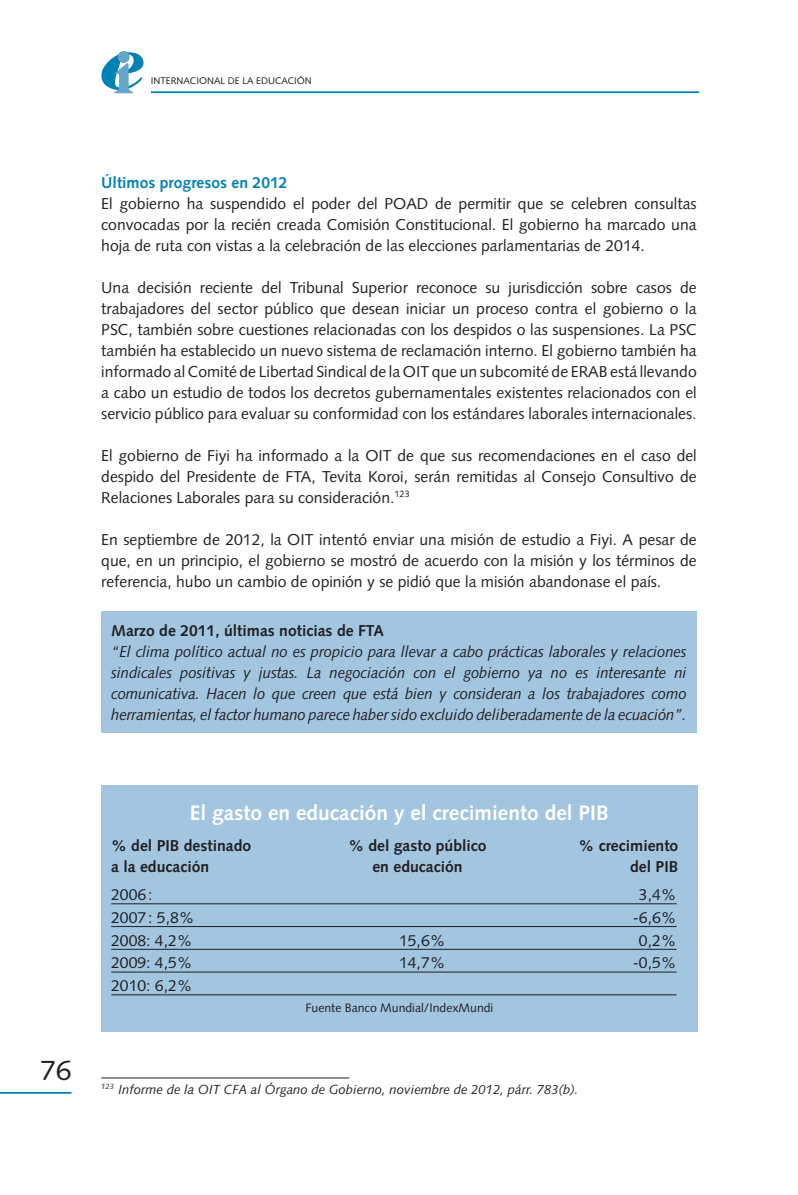
<style>
.page{position:relative;width:798px;height:1195px;background:#fff}
.page>*{position:absolute;margin:0;border:0;box-sizing:border-box;transform-origin:0 0}
.t1{font:28px "Syntax LT Std";color:#231f20}
.t2{font:700 21px "Syntax LT Std";color:#fff}
.t3{font:15.75px/21px "Syntax LT Std";color:#231f20;text-align:justify}
.t4{font:italic 15.75px/21px "Syntax LT Std";letter-spacing:-.01em;color:#231f20;text-align:justify;scale:.95 1}
.t5{font:700 15.75px "Syntax LT Std";color:#231f20}
.t6{font:700 15.75px "Syntax LT Std";color:#0082b5}
.t7{font:italic 13.12px "Syntax LT Std";color:#231f20}
.t8{font:12.25px "Syntax LT Std";color:#231f20}
.t9{font:9.62px "Syntax LT Std";color:#231f20}
</style>
<div class="page">
<hr style="left:0;top:1092px;width:71px;height:1px;background:#0082b5">
<hr style="left:151px;top:91px;width:548px;height:2px;background:#0082b5">
<svg style="left:101px;top:51px;width:42px;height:42px"></svg>
<div style="left:101px;top:611px;width:596px;height:122px;background:#a2c5e0"></div>
<div style="left:101px;top:785px;width:596px;height:247px;background:#a2c5e0"></div>
<hr style="left:111px;top:903px;width:565px;height:1px;background:#231f20">
<hr style="left:111px;top:926px;width:565px;height:1px;background:#231f20">
<hr style="left:111px;top:949px;width:565px;height:1px;background:#231f20">
<hr style="left:111px;top:971px;width:565px;height:1px;background:#231f20">
<hr style="left:111px;top:994px;width:565px;height:1px;background:#231f20">
<hr style="left:101px;top:1077px;width:248px;height:1px;background:#231f20">
<p class="t9" style="left:151px;top:75px;width:162px">INTERNACIONAL DE LA EDUCACIÓN</p>
<p class="t6" style="left:101px;top:173px;width:188px">Últimos progresos en 2012</p>
<p class="t3" style="left:101px;top:193px;width:597px">El gobierno ha suspendido el poder del POAD de permitir que se celebren consultas convocadas por la recién creada Comisión Constitucional. El gobierno ha marcado una hoja de ruta con vistas a la celebración de las elecciones parlamentarias de 2014.</p>
<p class="t3" style="left:101px;top:277px;width:597px">Una decisión reciente del Tribunal Superior reconoce su jurisdicción sobre casos de trabajadores del sector público que desean iniciar un proceso contra el gobierno o la PSC, también sobre cuestiones relacionadas con los despidos o las suspensiones. La PSC también ha establecido un nuevo sistema de reclamación interno. El gobierno también ha informado al Comité de Libertad Sindical de la OIT que un subcomité de ERAB está llevando a cabo un estudio de todos los decretos gubernamentales existentes relacionados con el servicio público para evaluar su conformidad con los estándares laborales internacionales.</p>
<p class="t3" style="left:101px;top:445px;width:597px">El gobierno de Fiyi ha informado a la OIT de que sus recomendaciones en el caso del despido del Presidente de FTA, Tevita Koroi, serán remitidas al Consejo Consultivo de Relaciones Laborales para su consideración.<sup>123</sup></p>
<p class="t3" style="left:101px;top:529px;width:597px">En septiembre de 2012, la OIT intentó enviar una misión de estudio a Fiyi. A pesar de que, en un principio, el gobierno se mostró de acuerdo con la misión y los términos de referencia, hubo un cambio de opinión y se pidió que la misión abandonase el país.</p>
<p class="t5" style="left:111px;top:621px;width:274px">Marzo de 2011, últimas noticias de FTA</p>
<p class="t4" style="left:111px;top:641px;width:607px">“El clima político actual no es propicio para llevar a cabo prácticas laborales y relaciones sindicales positivas y justas. La negociación con el gobierno ya no es interesante ni comunicativa. Hacen lo que creen que está bien y consideran a los trabajadores como herramientas, el factor humano parece haber sido excluido deliberadamente de la ecuación”.</p>
<h1 class="t1" style="left:40px;top:1054px;width:33px">76</h1>
<h2 class="t2" style="left:190px;top:801px;width:420px">El gasto en educación y el crecimiento del PIB</h2>
<p class="t5" style="left:111px;top:837px;width:142px">% del PIB destinado</p>
<p class="t5" style="left:348px;top:837px;width:140px">% del gasto público</p>
<p class="t5" style="left:578px;top:837px;width:101px">% crecimiento</p>
<p class="t5" style="left:111px;top:858px;width:100px">a la educación</p>
<p class="t5" style="left:372px;top:858px;width:92px">en educación</p>
<p class="t5" style="left:630px;top:858px;width:50px">del PIB</p>
<p class="t3" style="left:111px;top:884px;width:43px">2006:</p>
<p class="t3" style="left:639px;top:884px;width:39px">3,4%</p>
<p class="t3" style="left:111px;top:907px;width:85px">2007: 5,8%</p>
<p class="t3" style="left:633px;top:907px;width:45px">-6,6%</p>
<p class="t3" style="left:111px;top:929px;width:83px">2008: 4,2%</p>
<p class="t3" style="left:399px;top:929px;width:48px">15,6%</p>
<p class="t3" style="left:639px;top:929px;width:39px">0,2%</p>
<p class="t3" style="left:111px;top:952px;width:83px">2009: 4,5%</p>
<p class="t3" style="left:399px;top:952px;width:48px">14,7%</p>
<p class="t3" style="left:633px;top:952px;width:45px">-0,5%</p>
<p class="t3" style="left:111px;top:975px;width:83px">2010: 6,2%</p>
<p class="t8" style="left:305px;top:1000px;width:189px">Fuente Banco Mundial/IndexMundi</p>
<p class="t7" style="left:101px;top:1081px;width:479px"><sup>123</sup> Informe de la OIT CFA al Órgano de Gobierno, noviembre de 2012, párr. 783(b).</p>
</div>
